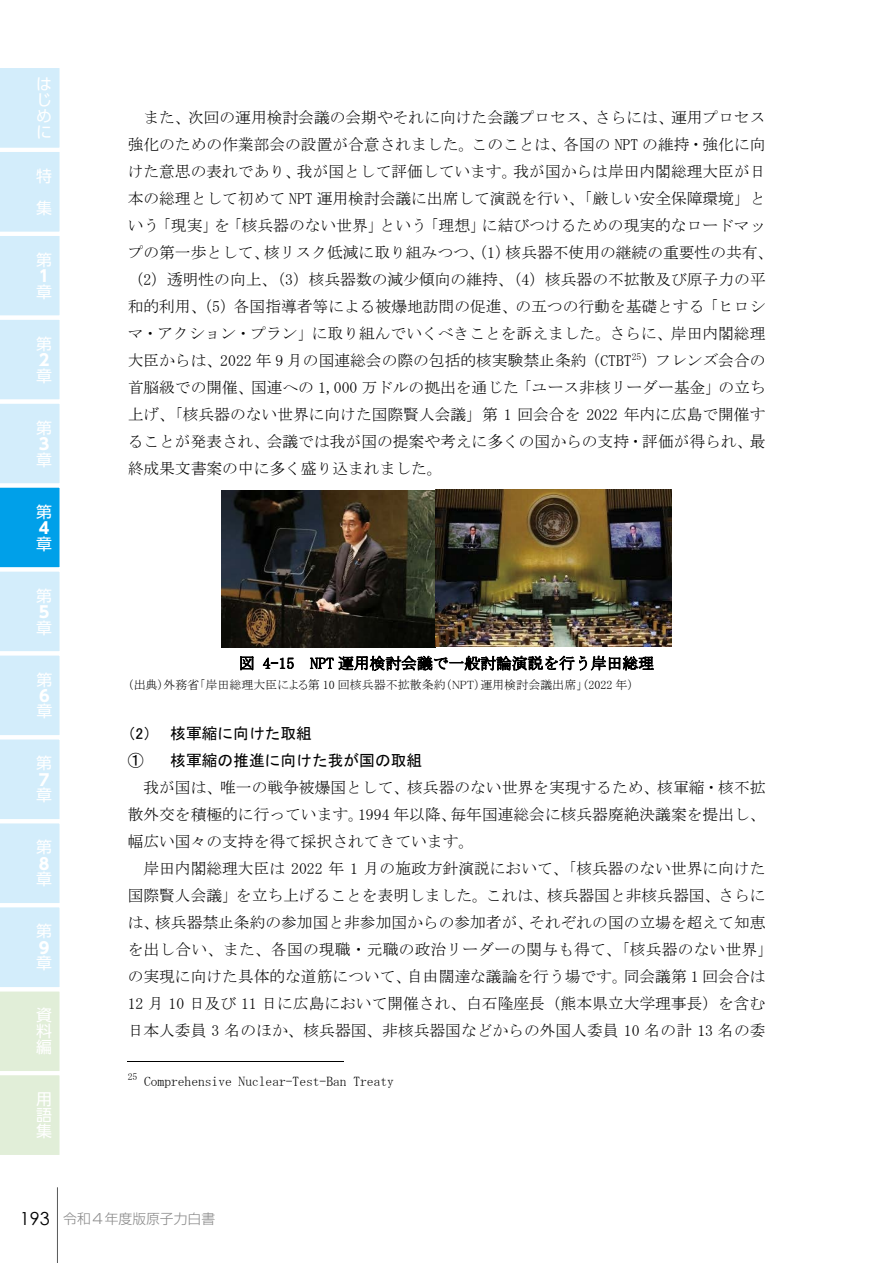
<style>
.page{position:relative;width:893px;height:1263px;background:#fff}
.page>*{position:absolute;margin:0;border:0;box-sizing:border-box;transform-origin:0 0}
.t1{font:15.9px/15.9px "UD Shin Go Pro";color:#fff;text-align:justify}
.t2{font:700 15.9px "UD Shin Go Pro";color:#fff}
.t3{font:15.75px/27px "MS Mincho";color:#000}
.t4{font:15.75px "MS Gothic";color:#000}
.t5{font:15.75px "MS P Gothic";color:#000}
.t6{font:300 13.8px "Shin Go Pro";color:#898989}
.t7{font:13.5px "MS Mincho";color:#000}
.t8{font:12px "MS P Mincho";color:#000}
.s1{font-family:"MS P Gothic"}
.s2{font-family:"Century Gothic";font-weight:400;font-size:18px;color:#000}
</style>
<div class="page">
<hr style="left:128px;top:1061px;width:216px;height:1px;background:#000">
<img style="left:221px;top:491px;width:214px;height:157px">
<img style="left:435px;top:489px;width:237px;height:158px">
<hr style="left:57px;top:1187px;width:1px;height:76px;background:#585959">
<svg style="left:0;top:68px;width:60px;height:1087px;background:#c7e8f4"></svg>
<p class="t1" style="left:36px;top:76px;width:16px">はじめに</p>
<p class="t1" style="left:36px;top:159px;width:17px;line-height:32px">特集</p>
<p class="t1" style="left:36px;top:251px;width:17px">第</p>
<p class="t2" style="left:36px;top:263px;width:11px">１</p>
<p class="t1" style="left:36px;top:283px;width:17px">章</p>
<p class="t1" style="left:36px;top:335px;width:17px">第</p>
<p class="t2" style="left:36px;top:347px;width:14px">２</p>
<p class="t1" style="left:36px;top:367px;width:17px">章</p>
<p class="t1" style="left:36px;top:419px;width:17px">第</p>
<p class="t2" style="left:36px;top:431px;width:14px">３</p>
<p class="t1" style="left:36px;top:451px;width:17px">章</p>
<p class="t1" style="left:36px;top:503px;width:17px">第</p>
<p class="t2" style="left:36px;top:515px;width:14px">４</p>
<p class="t1" style="left:36px;top:535px;width:17px">章</p>
<p class="t1" style="left:36px;top:587px;width:17px">第</p>
<p class="t2" style="left:36px;top:599px;width:14px">５</p>
<p class="t1" style="left:36px;top:619px;width:17px">章</p>
<p class="t1" style="left:37px;top:671px;width:17px">第</p>
<p class="t2" style="left:37px;top:683px;width:14px">６</p>
<p class="t1" style="left:37px;top:703px;width:17px">章</p>
<p class="t1" style="left:36px;top:755px;width:17px">第</p>
<p class="t2" style="left:36px;top:767px;width:14px">７</p>
<p class="t1" style="left:36px;top:787px;width:17px">章</p>
<p class="t1" style="left:36px;top:839px;width:17px">第</p>
<p class="t2" style="left:36px;top:851px;width:14px">８</p>
<p class="t1" style="left:36px;top:871px;width:17px">章</p>
<p class="t1" style="left:36px;top:923px;width:17px">第</p>
<p class="t2" style="left:36px;top:935px;width:14px">９</p>
<p class="t1" style="left:36px;top:955px;width:17px">章</p>
<p class="t1" style="left:36px;top:1007px;width:17px">資料編</p>
<p class="t1" style="left:36px;top:1091px;width:17px">用語集</p>
<p class="t3" style="left:128px;top:104px;width:647px;text-indent:16px">また、次回の運用検討会議の会期やそれに向けた会議プロセス、さらには、運用プロセス強化のための作業部会の設置が合意されました。このことは、各国の NPT の維持・強化に向けた意思の表れであり、我が国として評価しています。我が国からは岸田内閣総理大臣が日本の総理として初めて NPT 運用検討会議に出席して演説を行い、「厳しい安全保障環境」という「現実」を「核兵器のない世界」という「理想」に結びつけるための現実的なロードマップの第一歩として、核リスク低減に取り組みつつ、（1）核兵器不使用の継続の重要性の共有、（2）透明性の向上、（3）核兵器数の減少傾向の維持、（4）核兵器の不拡散及び原子力の平和的利用、（5）各国指導者等による被爆地訪問の促進、の五つの行動を基礎とする「ヒロシマ・アクション・プラン」に取り組んでいくべきことを訴えました。さらに、岸田内閣総理大臣からは、2022 年 9 月の国連総会の際の包括的核実験禁止条約（CTBT<sup>25</sup>）フレンズ会合の首脳級での開催、国連への 1,000 万ドルの拠出を通じた「ユース非核リーダー基金」の立ち上げ、「核兵器のない世界に向けた国際賢人会議」第 1 回会合を 2022 年内に広島で開催することが発表され、会議では我が国の提案や考えに多くの国からの支持・評価が得られ、最終成果文書案の中に多く盛り込まれました。</p>
<p class="t3" style="left:239px;top:649px;width:416px">図 4-15 NPT 運用検討会議で一般討論演説を行う岸田総理</p>
<p class="t8" style="left:128px;top:678px;width:507px">（出典）外務省「岸田総理大臣による第 10 回核兵器不拡散条約（NPT）運用検討会議出席」（2022 年）</p>
<p class="t4" style="left:128px;top:726px;width:186px"><span class="s1">（2）</span> 核軍縮に向けた取組</p>
<p class="t5" style="left:128px;top:753px;width:17px">①</p>
<p class="t4" style="left:170px;top:753px;width:254px">核軍縮の推進に向けた我が国の取組</p>
<p class="t3" style="left:128px;top:774px;width:639px;text-align:justify;text-indent:16px">我が国は、唯一の戦争被爆国として、核兵器のない世界を実現するため、核軍縮・核不拡散外交を積極的に行っています。1994 年以降、毎年国連総会に核兵器廃絶決議案を提出し、幅広い国々の支持を得て採択されてきています。</p>
<p class="t3" style="left:128px;top:855px;width:647px;text-align:center">岸田内閣総理大臣は 2022 年 1 月の施政方針演説において、「核兵器のない世界に向けた<br>国際賢人会議」を立ち上げることを表明しました。これは、核兵器国と非核兵器国、さらには、核兵器禁止条約の参加国と非参加国からの参加者が、それぞれの国の立場を超えて知恵を出し合い、また、各国の現職・元職の政治リーダーの関与も得て、「核兵器のない世界」の実現に向けた具体的な道筋について、自由闊達な議論を行う場です。同会議第 1 回会合は12 月 10 日及び 11 日に広島において開催され、白石隆座長（熊本県立大学理事長）を含む日本人委員 3 名のほか、核兵器国、非核兵器国などからの外国人委員 10 名の計 13 名の委</p>
<p class="t7" style="left:128px;top:1074px;width:268px"><sup>25</sup> Comprehensive Nuclear-Test-Ban Treaty</p>
<p class="t6" style="left:20px;top:1208px;width:197px"><span class="s2">193</span> 令和４年度版原子力白書</p>
</div>
